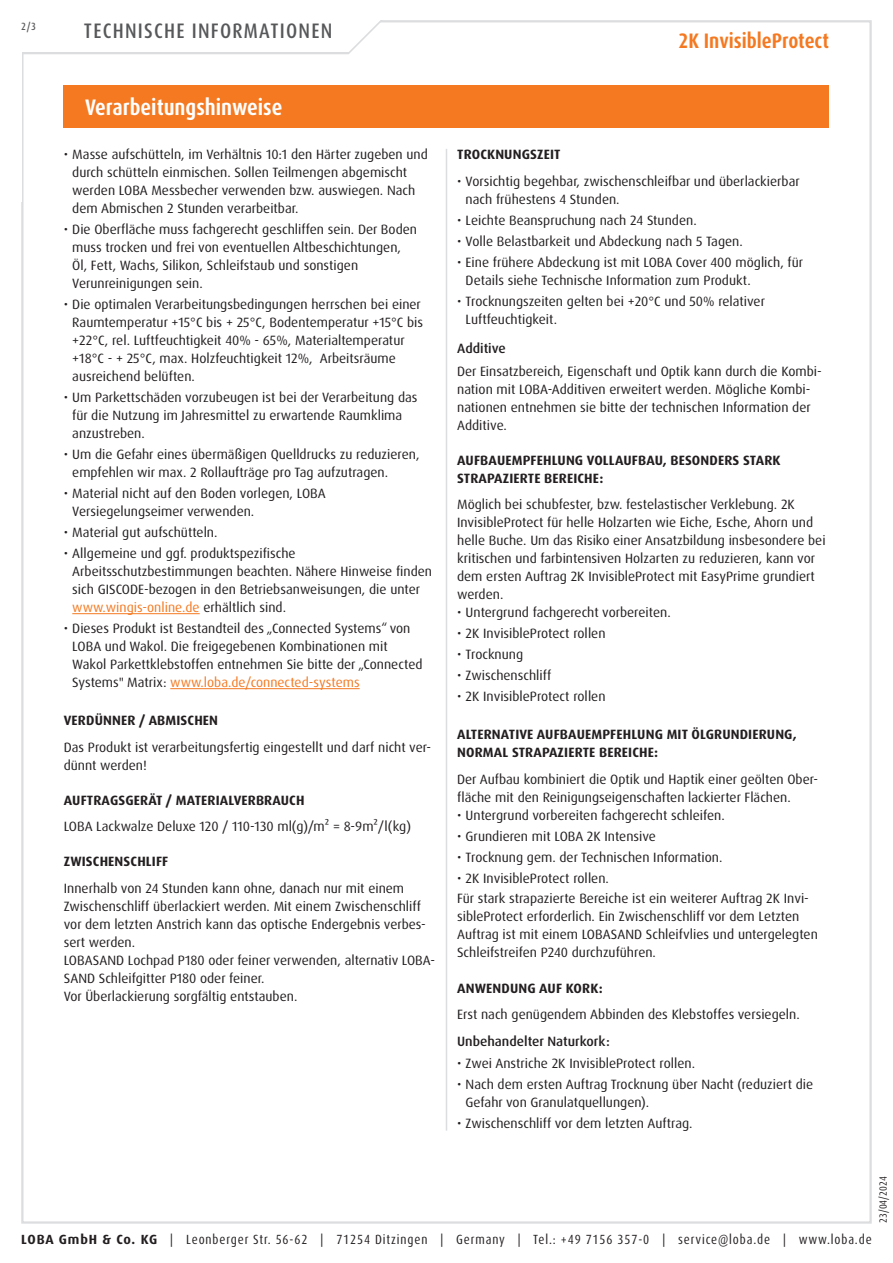
<style>
.page{position:relative;width:893px;height:1263px;background:#fff}
.page>*{position:absolute;margin:0;border:0;box-sizing:border-box;transform-origin:0 0}
.Abschnitt{font:700 condensed 22.5px "Dax Pro";color:#fff}
.t1{font:500 condensed 21px "Dax Pro";letter-spacing:.06em;color:#57585a}
.t2{font:700 condensed 21px "Dax Pro";color:#f47921}
.Text{font:13.5px/18px "Dax Pro";color:#231f20}
.t3{font:700 13.5px/18px "Dax Pro";letter-spacing:.01em;color:#231f20}
.t4{font:500 13.5px "Dax Pro";color:#231f20}
.t5{font:condensed 13.35px "Dax Pro";letter-spacing:.065em;color:#231f20}
.t6{font:condensed 10.5px "Dax Pro";color:#231f20}
.t7{font:500 condensed 10.5px "Dax Pro";color:#57585a}
.s1{color:#f47921}
.s2{font-weight:700;font-stretch:normal}
</style>
<div class="page">
<svg style="left:22px;top:20px;width:410px;height:35px"></svg>
<hr style="left:72px;top:613px;width:128px;height:1px;background:#f47921">
<hr style="left:170px;top:688px;width:190px;height:1px;background:#f47921">
<hr style="left:446px;top:149px;width:1px;height:981px;background:#dcdddf">
<div style="left:64px;top:85px;width:765px;height:43px;background:#f47921"></div>
<p class="t7" style="left:21px;top:19px;width:16px">2/3</p>
<h2 class="t1" style="left:84px;top:17px;width:250px">TECHNISCHE INFORMATIONEN</h2>
<p class="Abschnitt" style="left:85px;top:93px;width:199px">Verarbeitungshinweise</p>
<p class="Text" style="left:72px;top:146px;width:357px;text-indent:-9px">• Masse aufschütteln, im Verhältnis 10:1 den Härter zugeben und durch schütteln einmischen. Sollen Teilmengen abgemischt werden LOBA Messbecher verwenden bzw. auswiegen. Nach dem Abmischen 2 Stunden verarbeitbar.</p>
<p class="Text" style="left:72px;top:221px;width:346px;text-indent:-9px">• Die Oberfläche muss fachgerecht geschliffen sein. Der Boden muss trocken und frei von eventuellen Altbeschichtungen, Öl, Fett, Wachs, Silikon, Schleifstaub und sonstigen Verunreinigungen sein.</p>
<p class="Text" style="left:72px;top:296px;width:352px;text-indent:-9px">• Die optimalen Verarbeitungsbedingungen herrschen bei einer Raumtemperatur +15°C bis + 25°C, Bodentemperatur +15°C bis +22°C, rel. Luftfeuchtigkeit 40% - 65%, Materialtemperatur +18°C - + 25°C, max. Holzfeuchtigkeit 12%, Arbeitsräume ausreichend belüften.</p>
<p class="Text" style="left:72px;top:389px;width:347px;text-indent:-9px">• Um Parkettschäden vorzubeugen ist bei der Verarbeitung das für die Nutzung im Jahresmittel zu erwartende Raumklima anzustreben.</p>
<p class="Text" style="left:72px;top:446px;width:349px;text-indent:-9px">• Um die Gefahr eines übermäßigen Quelldrucks zu reduzieren, empfehlen wir max. 2 Rollaufträge pro Tag aufzutragen.</p>
<p class="Text" style="left:72px;top:485px;width:255px;text-indent:-9px">• Material nicht auf den Boden vorlegen, LOBA<br>Versiegelungseimer verwenden.</p>
<p class="Text" style="left:64px;top:524px;width:155px">• Material gut aufschütteln.</p>
<p class="Text" style="left:72px;top:545px;width:361px;text-indent:-9px">• Allgemeine und ggf. produktspezifische Arbeitsschutzbestimmungen beachten. Nähere Hinweise finden sich GISCODE-bezogen in den Betriebsanweisungen, die unter <span class="s1">www.wingis-online.de</span> erhältlich sind.</p>
<p class="Text" style="left:72px;top:620px;width:352px;text-indent:-9px">• Dieses Produkt ist Bestandteil des „Connected Systems“ von LOBA und Wakol. Die freigegebenen Kombinationen mit Wakol Parkettklebstoffen entnehmen Sie bitte der „Connected Systems" Matrix: <span class="s1">www.loba.de/connected-systems</span></p>
<p class="t3" style="left:64px;top:712px;width:156px">VERDÜNNER / ABMISCHEN</p>
<p class="Text" style="left:64px;top:738px;width:369px">Das Produkt ist verarbeitungsfertig eingestellt und darf nicht ver&shy;dünnt werden!</p>
<p class="t3" style="left:64px;top:791px;width:242px">AUFTRAGSGERÄT / MATERIALVERBRAUCH</p>
<p class="Text" style="left:64px;top:818px;width:349px">LOBA Lackwalze Deluxe 120 / 110-130 ml(g)/m² = 8-9m²/l(kg)</p>
<p class="t3" style="left:64px;top:853px;width:106px">ZWISCHENSCHLIFF</p>
<p class="Text" style="left:64px;top:879px;width:363px">Innerhalb von 24 Stunden kann ohne, danach nur mit einem Zwischenschliff überlackiert werden. Mit einem Zwischenschliff vor dem letzten Anstrich kann das optische Endergebnis verbes&shy;sert werden.</p>
<p class="Text" style="left:64px;top:951px;width:373px">LOBASAND Lochpad P180 oder feiner verwenden, alternativ LOBA-<br>SAND Schleifgitter P180 oder feiner.</p>
<p class="Text" style="left:64px;top:987px;width:235px">Vor Überlackierung sorgfältig entstauben.</p>
<h2 class="t2" style="left:678px;top:28px;width:152px">2K InvisibleProtect</h2>
<p class="t3" style="left:457px;top:146px;width:105px">TROCKNUNGSZEIT</p>
<p class="Text" style="left:466px;top:172px;width:336px;text-indent:-9px">• Vorsichtig begehbar, zwischenschleifbar und überlackierbar nach frühestens 4 Stunden.</p>
<p class="Text" style="left:457px;top:211px;width:241px">• Leichte Beanspruchung nach 24 Stunden.</p>
<p class="Text" style="left:457px;top:232px;width:287px">• Volle Belastbarkeit und Abdeckung nach 5 Tagen.</p>
<p class="Text" style="left:466px;top:253px;width:339px;text-indent:-9px">• Eine frühere Abdeckung ist mit LOBA Cover 400 möglich, für<br>Details siehe Technische Information zum Produkt.</p>
<p class="Text" style="left:466px;top:292px;width:301px;text-indent:-9px">• Trocknungszeiten gelten bei +20°C und 50% relativer<br>Luftfeuchtigkeit.</p>
<p class="t4" style="left:457px;top:340px;width:50px">Additive</p>
<p class="Text" style="left:457px;top:362px;width:366px">Der Einsatzbereich, Eigenschaft und Optik kann durch die Kombi&shy;nation mit LOBA-Additiven erweitert werden. Mögliche Kombi&shy;nationen entnehmen sie bitte der technischen Information der Additive.</p>
<p class="t3" style="left:457px;top:451px;width:325px">AUFBAUEMPFEHLUNG VOLLAUFBAU, BESONDERS STARK<br>STRAPAZIERTE BEREICHE:</p>
<p class="Text" style="left:457px;top:495px;width:370px">Möglich bei schubfester, bzw. festelastischer Verklebung. 2K InvisibleProtect für helle Holzarten wie Eiche, Esche, Ahorn und helle Buche. Um das Risiko einer Ansatzbildung insbesondere bei kritischen und farbintensiven Holzarten zu reduzieren, kann vor dem ersten Auftrag 2K InvisibleProtect mit EasyPrime grundiert werden.</p>
<p class="Text" style="left:457px;top:603px;width:215px">• Untergrund fachgerecht vorbereiten.</p>
<p class="Text" style="left:457px;top:624px;width:150px">• 2K InvisibleProtect rollen</p>
<p class="Text" style="left:457px;top:645px;width:68px">• Trocknung</p>
<p class="Text" style="left:457px;top:666px;width:96px">• Zwischenschliff</p>
<p class="Text" style="left:457px;top:687px;width:150px">• 2K InvisibleProtect rollen</p>
<p class="t3" style="left:457px;top:725px;width:341px">ALTERNATIVE AUFBAUEMPFEHLUNG MIT ÖLGRUNDIERUNG,<br>NORMAL STRAPAZIERTE BEREICHE:</p>
<p class="Text" style="left:457px;top:770px;width:363px">Der Aufbau kombiniert die Optik und Haptik einer geölten Ober&shy;fläche mit den Reinigungseigenschaften lackierter Flächen.</p>
<p class="Text" style="left:457px;top:806px;width:269px">• Untergrund vorbereiten fachgerecht schleifen.</p>
<p class="Text" style="left:457px;top:827px;width:200px">• Grundieren mit LOBA 2K Intensive</p>
<p class="Text" style="left:457px;top:848px;width:267px">• Trocknung gem. der Technischen Information.</p>
<p class="Text" style="left:457px;top:869px;width:153px">• 2K InvisibleProtect rollen.</p>
<p class="Text" style="left:457px;top:890px;width:362px">Für stark strapazierte Bereiche ist ein weiterer Auftrag 2K Invi&shy;sibleProtect erforderlich. Ein Zwischenschliff vor dem Letzten Auftrag ist mit einem LOBASAND Schleifvlies und untergelegten Schleifstreifen P240 durchzuführen.</p>
<p class="t3" style="left:457px;top:979px;width:147px">ANWENDUNG AUF KORK:</p>
<p class="Text" style="left:457px;top:1005px;width:344px">Erst nach genügendem Abbinden des Klebstoffes versiegeln.</p>
<p class="t4" style="left:457px;top:1032px;width:154px">Unbehandelter Naturkork:</p>
<p class="Text" style="left:457px;top:1054px;width:239px">• Zwei Anstriche 2K InvisibleProtect rollen.</p>
<p class="Text" style="left:466px;top:1075px;width:349px;text-indent:-9px">• Nach dem ersten Auftrag Trocknung über Nacht (reduziert die<br>Gefahr von Granulatquellungen).</p>
<p class="Text" style="left:457px;top:1114px;width:237px">• Zwischenschliff vor dem letzten Auftrag.</p>
<p class="t6" style="left:876px;top:1222px;width:48px;rotate:-90deg">23/04/2024</p>
<p class="t5" style="left:21px;top:1230px;width:852px"><span class="s2">LOBA GmbH &amp; Co. KG</span> | Leonberger Str. 56-62 | 71254 Ditzingen | Germany | Tel.: +49 7156 357-0 | service@loba.de | www.loba.de</p>
</div>
